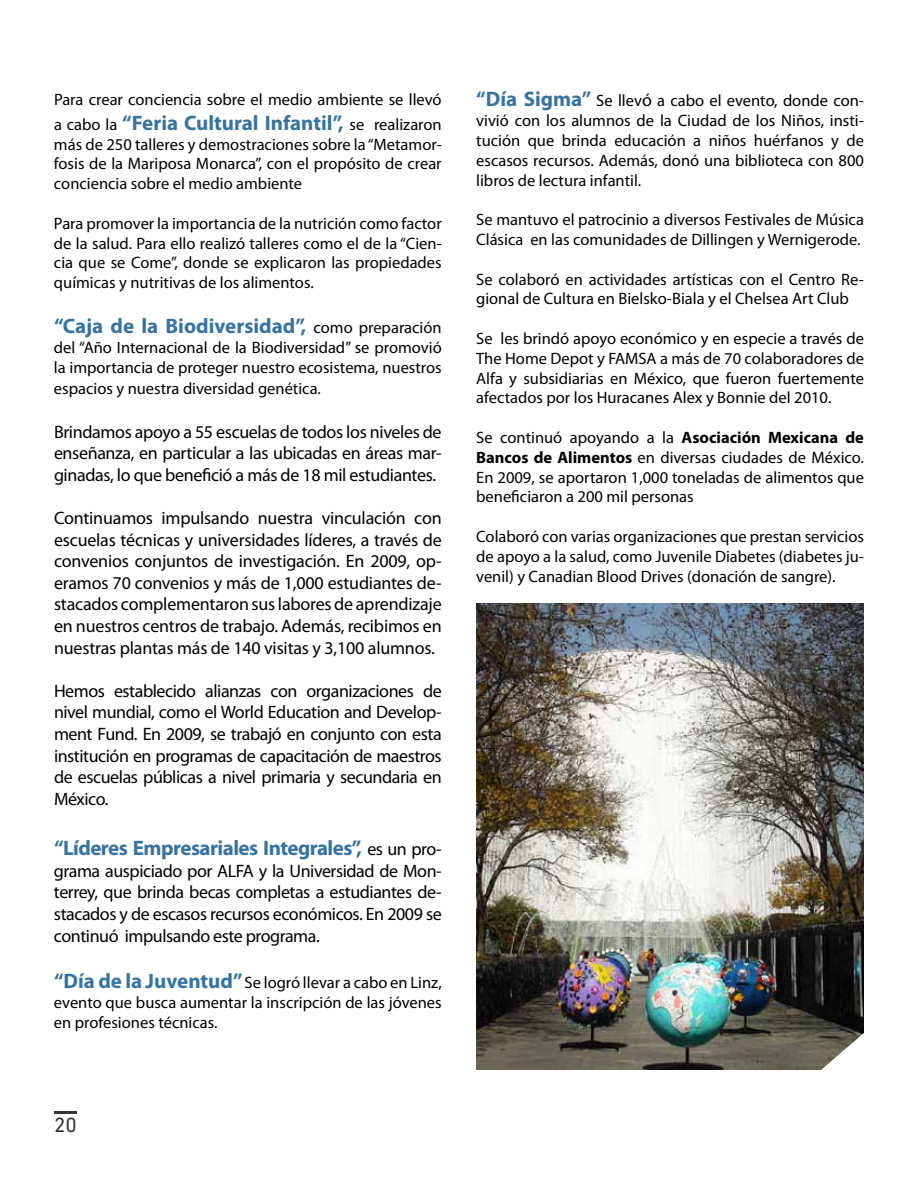
<style>
.page{position:relative;width:918px;height:1188px;background:#fff}
.page>*{position:absolute;margin:0;border:0;box-sizing:border-box;transform-origin:0 0}
.t1{font:700 21px "Myriad Pro";letter-spacing:-.01em;color:#3673a1}
.t2{font:21px "DIN Next LT Pro";color:#333}
.t3{font:18px/21.6px "Myriad Pro";letter-spacing:-.02em;color:#000;text-align:justify}
.t4{font:16.5px/19.8px "Myriad Pro";color:#000;text-align:justify}
.s1{font-weight:400;font-size:16.5px;color:#000}
.s2{font-weight:400;font-size:18px;color:#000}
.s3{font-weight:700;font-size:21px;color:#3673a1}
.s4{font-size:18px}
.s5{font-weight:700}
</style>
<div class="page">
<img style="left:476px;top:603px;width:388px;height:467px">
<svg style="left:809px;top:1026px;width:55px;height:44px"></svg>
<hr style="left:54px;top:1112px;width:23px;height:2px;background:#333">
<p class="t4" style="left:54px;top:89px;width:389px">Para crear conciencia sobre el medio ambiente se llevó</p>
<p class="t1" style="left:54px;top:109px;width:389px"><span class="s1">a cabo la</span> “Feria Cultural Infantil”, <span class="s1">se realizaron</span></p>
<p class="t4" style="left:54px;top:134px;width:389px">más de 250 talleres y demostraciones sobre la “Metamor&shy;fosis de la Mariposa Monarca”, con el propósito de crear conciencia sobre el medio ambiente</p>
<p class="t4" style="left:54px;top:213px;width:389px">Para promover la importancia de la nutrición como factor de la salud. Para ello realizó talleres como el de la “Cien&shy;cia que se Come”, donde se explicaron las propiedades químicas y nutritivas de los alimentos.</p>
<p class="t1" style="left:54px;top:312px;width:389px">“Caja de la Biodiversidad”, <span class="s1">como preparación</span></p>
<p class="t4" style="left:54px;top:337px;width:389px">del “Año Internacional de la Biodiversidad” se promovió la importancia de proteger nuestro ecosistema, nuestros</p>
<p class="t4" style="left:54px;top:379px;width:269px">espacios y nuestra diversidad genética.</p>
<p class="t3" style="left:54px;top:421px;width:389px">Brindamos apoyo a 55 escuelas de todos los niveles de enseñanza, en particular a las ubicadas en áreas mar&shy;ginadas, lo que benefició a más de 18 mil estudiantes.</p>
<p class="t3" style="left:54px;top:507px;width:389px">Continuamos impulsando nuestra vinculación con escuelas técnicas y universidades líderes, a través de convenios conjuntos de investigación. En 2009, op&shy;eramos 70 convenios y más de 1,000 estudiantes de&shy;stacados complementaron sus labores de aprendizaje en nuestros centros de trabajo. Además, recibimos en nuestras plantas más de 140 visitas y 3,100 alumnos.</p>
<p class="t3" style="left:54px;top:680px;width:389px">Hemos establecido alianzas con organizaciones de nivel mundial, como el World Education and Develop&shy;ment Fund. En 2009, se trabajó en conjunto con esta institución en programas de capacitación de maestros de escuelas públicas a nivel primaria y secundaria en México.</p>
<p class="t1" style="left:54px;top:834px;width:389px">“Líderes Empresariales Integrales”, <span class="s2">es un pro-</span></p>
<p class="t3" style="left:54px;top:860px;width:389px">grama auspiciado por ALFA y la Universidad de Mon&shy;terrey, que brinda becas completas a estudiantes de&shy;stacados y de escasos recursos económicos. En 2009 se continuó impulsando este programa.</p>
<p class="t4" style="left:54px;top:973px;width:389px"><span class="s3">“Día de la Juventud”</span> Se logró llevar a cabo en Linz, evento que busca aumentar la inscripción de las jóvenes en profesiones técnicas.</p>
<p class="t2" style="left:54px;top:1112px;width:24px">20</p>
<p class="t4" style="left:476px;top:91px;width:389px"><span class="s3">“Día Sigma”</span> Se llev<span class="s4">ó</span> a cabo el evento, donde con&shy;vivió con los alumnos de la Ciudad de los Niños, insti&shy;tución que brinda educación a niños huérfanos y de escasos recursos. Además, donó una biblioteca con 800 libros de lectura infantil.</p>
<p class="t4" style="left:476px;top:209px;width:389px">Se mantuvo el patrocinio a diversos Festivales de Música<br>Clásica en las comunidades de Dillingen y Wernigerode.</p>
<p class="t4" style="left:476px;top:269px;width:389px">Se colaboró en actividades artísticas con el Centro Re&shy;gional de Cultura en Bielsko-Biala y el Chelsea Art Club</p>
<p class="t4" style="left:476px;top:328px;width:389px">Se les brindó apoyo económico y en especie a través de The Home Depot y FAMSA a más de 70 colaboradores de Alfa y subsidiarias en México, que fueron fuertemente afectados por los Huracanes Alex y Bonnie del 2010.</p>
<p class="t4" style="left:476px;top:427px;width:389px">Se continuó apoyando a la <span class="s5">Asociación Mexicana de Bancos de Alimentos</span> en diversas ciudades de México.<br>En 2009, se aportaron 1,000 toneladas de alimentos que beneficiaron a 200 mil personas</p>
<p class="t4" style="left:476px;top:526px;width:389px">Colaboró con varias organizaciones que prestan servicios de apoyo a la salud, como Juvenile Diabetes (diabetes ju&shy;venil) y Canadian Blood Drives (donación de sangre).</p>
</div>
